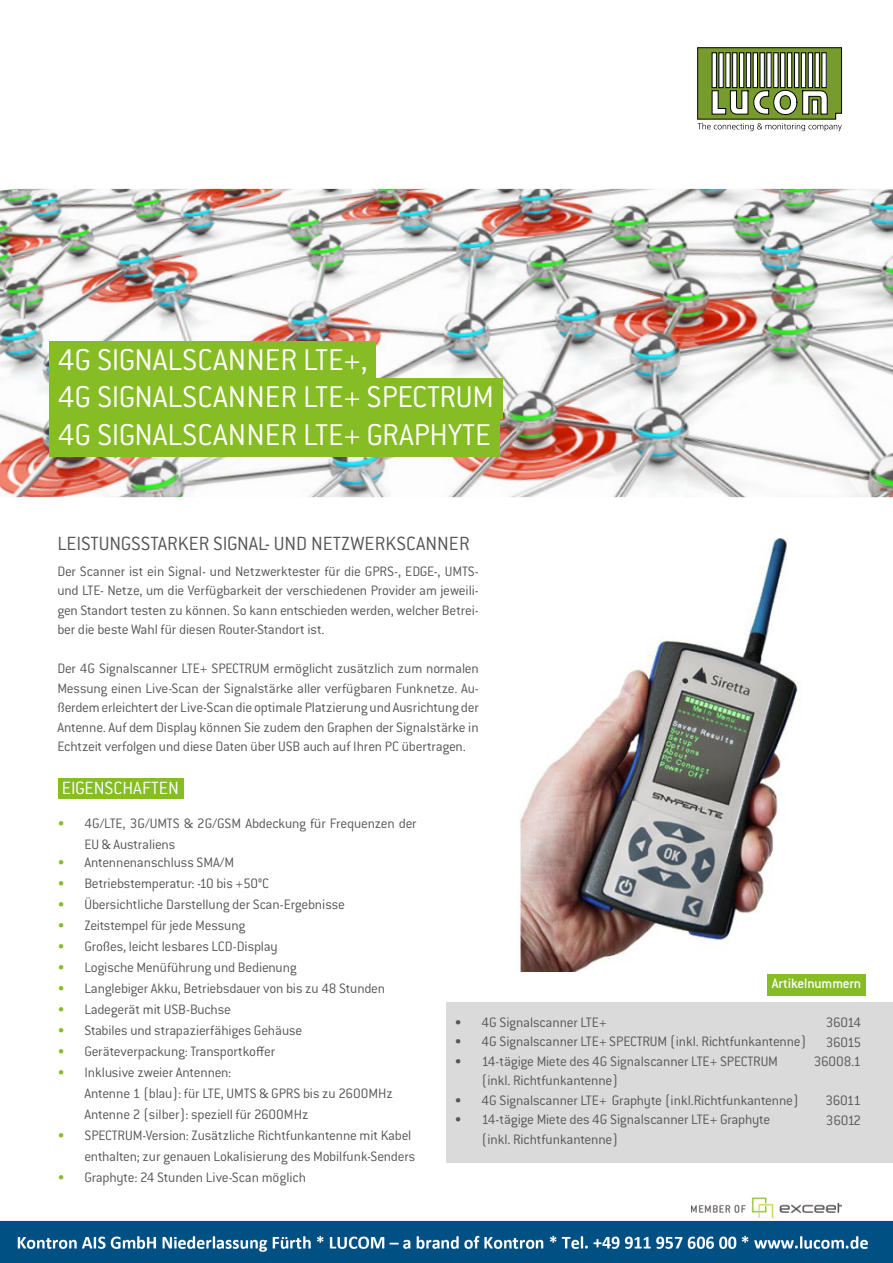
<style>
.page{position:relative;width:893px;height:1263px;background:#fff}
.page>*{position:absolute;margin:0;border:0;box-sizing:border-box;transform-origin:0 0}
.t1{font:300 33px/37.5px "Conduit ITC Std";color:#fff}
.t2{font:300 21px "Conduit ITC Std";color:#575656}
.t3{font:300 19.5px "Conduit ITC Std";color:#fff}
.t4{font:300 15px/19.5px "Conduit ITC Std";letter-spacing:-.015em;color:#575656}
.t5{font:500 15px "Conduit ITC Std";letter-spacing:-.01em;color:#fff}
.t6{font:300 15px/19.5px "Conduit ITC Std";letter-spacing:-.04em;color:#575656}
.s1{color:#86bc25}
</style>
<div class="page">
<img style="left:0;top:47px;width:892px;height:1216px">
<h1 class="t1" style="left:58px;top:340px;width:438px">4G SIGNALSCANNER LTE+,<br>4G SIGNALSCANNER LTE+ SPECTRUM<br>4G SIGNALSCANNER LTE+ GRAPHYTE</h1>
<h2 class="t2" style="left:57px;top:531px;width:414px">LEISTUNGSSTARKER SIGNAL- UND NETZWERKSCANNER</h2>
<p class="t4" style="left:57px;top:561px;width:423px;text-align:justify">Der Scanner ist ein Signal- und Netzwerktester für die GPRS-, EDGE-, UMTS&shy;und LTE- Netze, um die Verfügbarkeit der verschiedenen Provider am jeweili&shy;gen Standort testen zu können. So kann entschieden werden, welcher Betrei&shy;ber die beste Wahl für diesen Router-Standort ist.</p>
<p class="t4" style="left:57px;top:658px;width:423px;text-align:justify">Der 4G Signalscanner LTE+ SPECTRUM ermöglicht zusätzlich zum normalen Messung einen Live-Scan der Signalstärke aller verfügbaren Funknetze. Au&shy;ßerdem erleichtert der Live-Scan die optimale Platzierung und Ausrichtung der Antenne. Auf dem Display können Sie zudem den Graphen der Signalstärke in Echtzeit verfolgen und diese Daten über USB auch auf Ihren PC übertragen.</p>
<h3 class="t3" style="left:62px;top:776px;width:119px">EIGENSCHAFTEN</h3>
<p class="t4" style="left:84px;top:812px;width:334px;line-height:21px;text-indent:-27px"><span class="s1">•</span> 4G/LTE, 3G/UMTS &amp; 2G/GSM Abdeckung für Frequenzen der<br>EU &amp; Australiens</p>
<p class="t4" style="left:57px;top:852px;width:178px"><span class="s1">•</span> Antennenanschluss SMA/M</p>
<p class="t4" style="left:57px;top:873px;width:213px"><span class="s1">•</span> Betriebstemperatur: -10 bis +50°C</p>
<p class="t4" style="left:57px;top:894px;width:289px"><span class="s1">•</span> Übersichtliche Darstellung der Scan-Ergebnisse</p>
<p class="t4" style="left:57px;top:915px;width:189px"><span class="s1">•</span> Zeitstempel für jede Messung</p>
<p class="t4" style="left:57px;top:936px;width:222px"><span class="s1">•</span> Großes, leicht lesbares LCD-Display</p>
<p class="t4" style="left:57px;top:957px;width:241px"><span class="s1">•</span> Logische Menüführung und Bedienung</p>
<p class="t4" style="left:57px;top:978px;width:329px"><span class="s1">•</span> Langlebiger Akku, Betriebsdauer von bis zu 48 Stunden</p>
<p class="t4" style="left:57px;top:999px;width:175px"><span class="s1">•</span> Ladegerät mit USB-Buchse</p>
<p class="t4" style="left:57px;top:1020px;width:246px"><span class="s1">•</span> Stabiles und strapazierfähiges Gehäuse</p>
<p class="t4" style="left:57px;top:1041px;width:219px"><span class="s1">•</span> Geräteverpackung: Transportkoffer</p>
<p class="t4" style="left:84px;top:1061px;width:310px;line-height:21px;text-indent:-27px"><span class="s1">•</span> Inklusive zweier Antennen:<br>Antenne 1 (blau): für LTE, UMTS &amp; GPRS bis zu 2600MHz<br>Antenne 2 (silber): speziell für 2600MHz</p>
<p class="t4" style="left:57px;top:1124px;width:359px;line-height:21px;text-align:right"><span class="s1">•</span> SPECTRUM-Version: Zusätzliche Richtfunkantenne mit Kabel enthalten; zur genauen Lokalisierung des Mobilfunk-Senders</p>
<p class="t4" style="left:57px;top:1167px;width:250px"><span class="s1">•</span> Graphyte: 24 Stunden Live-Scan möglich</p>
<p class="t5" style="left:772px;top:974px;width:91px">Artikelnummern</p>
<p class="t4" style="left:814px;top:1012px;width:49px;text-align:right">36014<br>36015<br>36008.1</p>
<p class="t6" style="left:825px;top:1090px;width:37px">36011<br>36012</p>
<p class="t4" style="left:455px;top:1012px;width:154px">• 4G Signalscanner LTE+</p>
<p class="t4" style="left:455px;top:1031px;width:354px">• 4G Signalscanner LTE+ SPECTRUM (inkl. Richtfunkantenne)</p>
<p class="t4" style="left:482px;top:1051px;width:298px;text-indent:-27px">• 14-tägige Miete des 4G Signalscanner LTE+ SPECTRUM (inkl. Richtfunkantenne)</p>
<p class="t4" style="left:455px;top:1090px;width:346px">• 4G Signalscanner LTE+ Graphyte (inkl.Richtfunkantenne)</p>
<p class="t4" style="left:482px;top:1109px;width:290px;text-indent:-27px">• 14-tägige Miete des 4G Signalscanner LTE+ Graphyte (inkl. Richtfunkantenne)</p>
</div>
